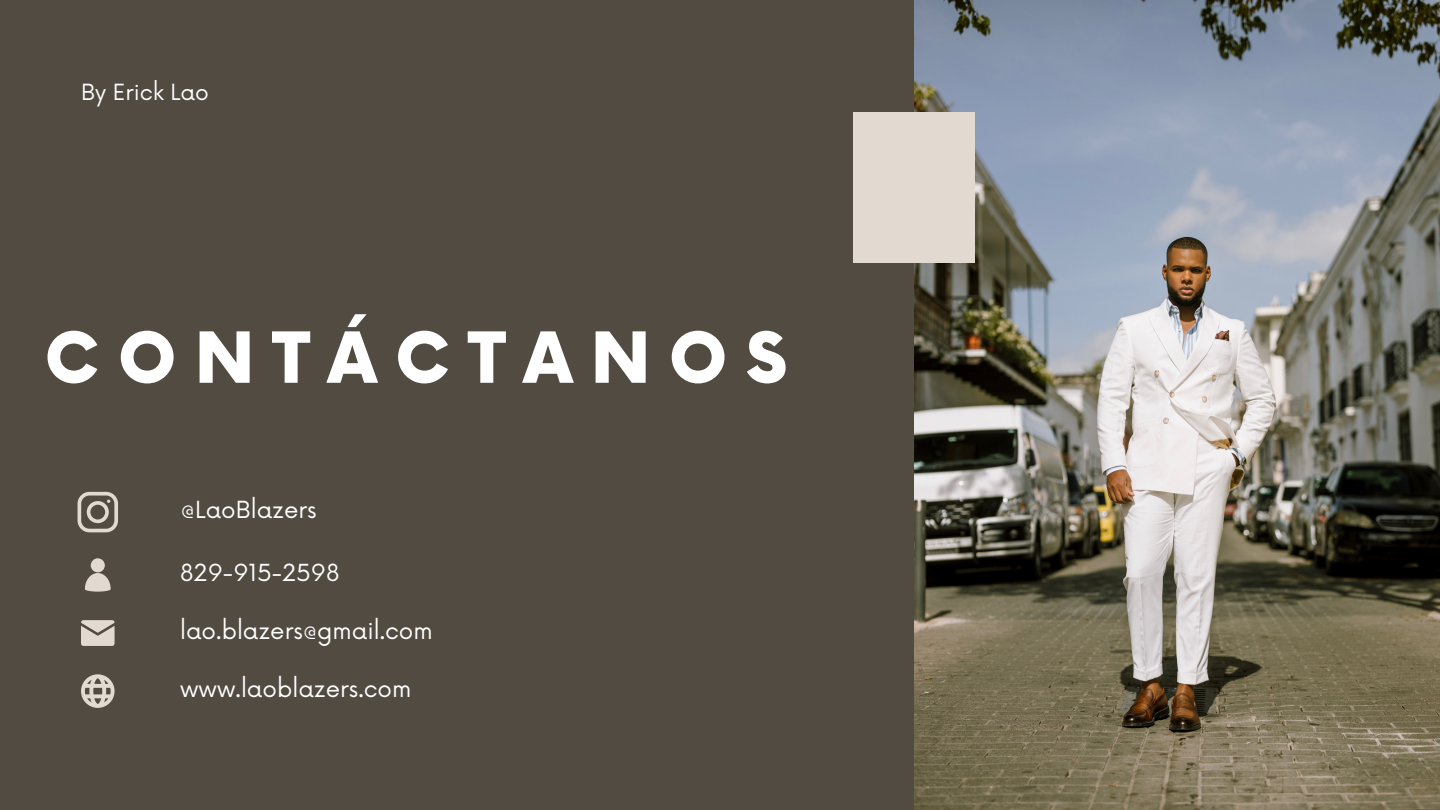
<style>
.page{position:relative;width:1440px;height:810px;background:#514b41}
.page>*{position:absolute;margin:0;border:0;box-sizing:border-box;transform-origin:0 0}
.t1{font:900 68.6px "Now";letter-spacing:.27em;color:#fff}
.t2{font:23px "Now";color:#fff}
.t3{font:21.7px "Now";color:#fff}
</style>
<div class="page">
<img style="left:914px;top:0;width:526px;height:810px">
<div style="left:853px;top:113px;width:122px;height:150px;background:#e2d9d1"></div>
<svg style="left:85px;top:558px;width:25px;height:33px"></svg>
<svg style="left:81px;top:620px;width:34px;height:26px"></svg>
<svg style="left:81px;top:674px;width:34px;height:34px"></svg>
<svg style="left:78px;top:492px;width:40px;height:40px"></svg>
<p class="t3" style="left:81px;top:80px;width:129px">By Erick Lao</p>
<p class="t1" style="left:45px;top:321px;width:744px">CONTÁCTANOS</p>
<p class="t2" style="left:181px;top:497px;width:137px">@LaoBlazers</p>
<p class="t2" style="left:180px;top:560px;width:161px">829-915-2598</p>
<p class="t2" style="left:180px;top:618px;width:254px">lao.blazers@gmail.com</p>
<p class="t2" style="left:180px;top:676px;width:233px">www.laoblazers.com</p>
</div>
